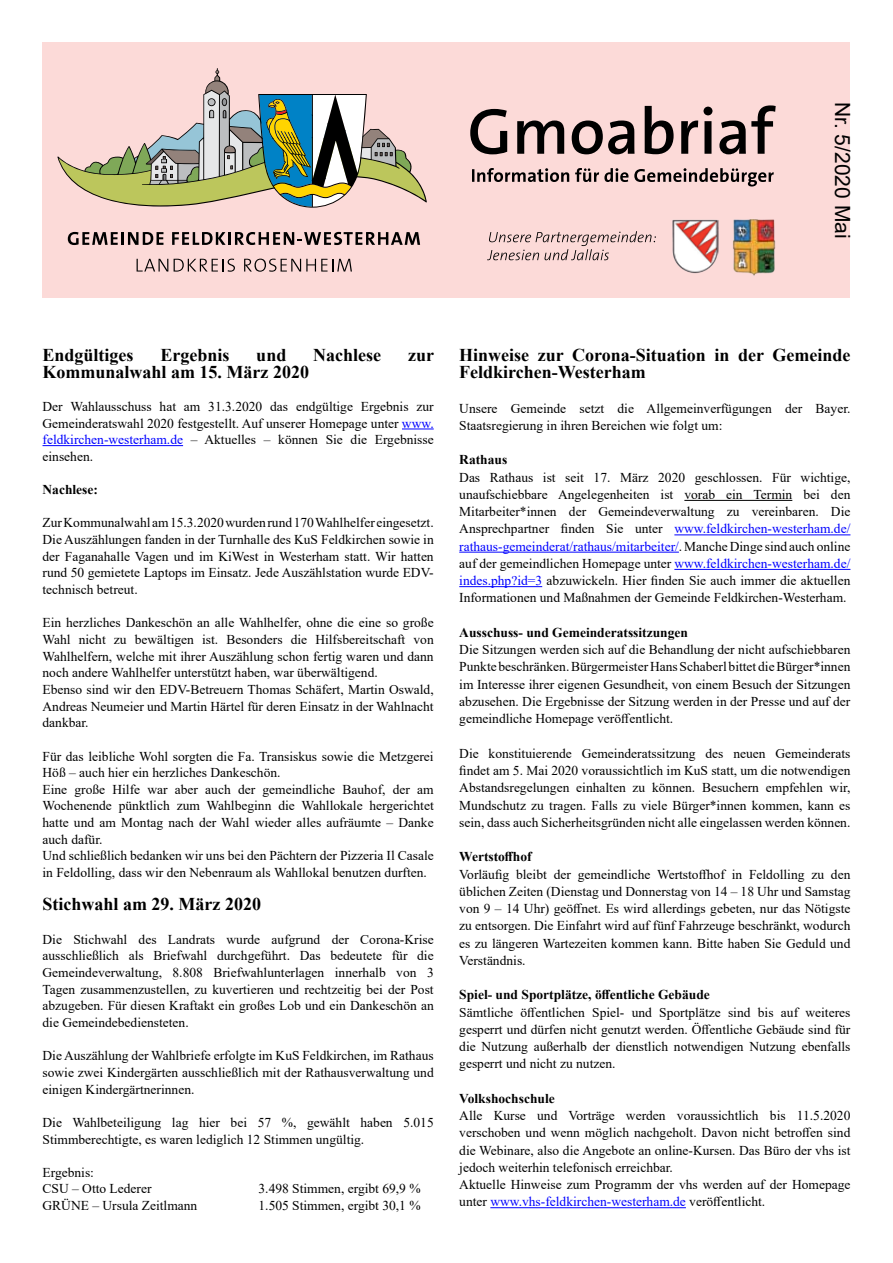
<style>
.page{position:relative;width:893px;height:1263px;background:#fff}
.page>*{position:absolute;margin:0;border:0;box-sizing:border-box;transform-origin:0 0}
.t1{font:21px "Arial";color:#000}
.t2{font:700 18px/17.2px "Times New Roman";color:#000}
.t3{font:13.5px/16.6px "Times New Roman";color:#000;text-align:justify}
.t4{font:700 13.5px "Times New Roman";color:#000}
.s1{color:#00f}
</style>
<div class="page">
<div style="left:43px;top:43px;width:807px;height:255px;background:#fcdad8"></div>
<svg style="left:472px;top:168px;width:302px;height:18px"></svg>
<svg style="left:470px;top:105px;width:306px;height:49px"></svg>
<img style="left:672px;top:219px;width:46px;height:55px">
<img style="left:733px;top:219px;width:43px;height:57px">
<svg style="left:487px;top:231px;width:169px;height:29px"></svg>
<svg style="left:68px;top:232px;width:95px;height:13px"></svg>
<svg style="left:172px;top:232px;width:248px;height:13px"></svg>
<svg style="left:137px;top:259px;width:31px;height:13px"></svg>
<svg style="left:174px;top:259px;width:61px;height:13px"></svg>
<svg style="left:244px;top:259px;width:108px;height:13px"></svg>
<svg style="left:58px;top:71px;width:368px;height:137px"></svg>
<hr style="left:402px;top:429px;width:32px;height:1px;background:#00f">
<hr style="left:43px;top:445px;width:140px;height:1px;background:#00f">
<hr style="left:684px;top:500px;width:108px;height:1px;background:#000">
<hr style="left:674px;top:534px;width:176px;height:1px;background:#00f">
<hr style="left:459px;top:552px;width:220px;height:1px;background:#00f">
<hr style="left:674px;top:569px;width:176px;height:1px;background:#00f">
<hr style="left:459px;top:586px;width:83px;height:1px;background:#00f">
<hr style="left:490px;top:1207px;width:196px;height:1px;background:#00f">
<h1 class="t1" style="left:857px;top:102px;width:138px;rotate:90deg">Nr. 5/2020 Mai</h1>
<h2 class="t2" style="left:43px;top:346px;width:93px">Endgültiges</h2>
<h2 class="t2" style="left:160px;top:346px;width:71px">Ergebnis</h2>
<h2 class="t2" style="left:256px;top:346px;width:32px">und</h2>
<h2 class="t2" style="left:313px;top:346px;width:69px">Nachlese</h2>
<h2 class="t2" style="left:408px;top:346px;width:27px">zur</h2>
<h2 class="t2" style="left:43px;top:362px;width:268px">Kommunalwahl am 15. März 2020</h2>
<p class="t3" style="left:43px;top:398px;width:393px">Der Wahlausschuss hat am 31.3.2020 das endgültige Ergebnis zur Gemeinderatswahl 2020 festgestellt. Auf unserer Homepage unter <span class="s1">www. feldkirchen-westerham.de</span> – Aktuelles – können Sie die Ergebnisse einsehen.</p>
<p class="t4" style="left:43px;top:480px;width:57px">Nachlese:</p>
<p class="t3" style="left:43px;top:514px;width:393px">Zur Kommunalwahl am 15.3.2020 wurden rund 170 Wahlhelfer eingesetzt.<br>Die Auszählungen fanden in der Turnhalle des KuS Feldkirchen sowie in der Faganahalle Vagen und im KiWest in Westerham statt. Wir hatten rund 50 gemietete Laptops im Einsatz. Jede Auszählstation wurde EDV&shy;technisch betreut.</p>
<p class="t3" style="left:43px;top:614px;width:393px;text-align:left">Ein herzliches Dankeschön an alle Wahlhelfer, ohne die eine so große Wahl nicht zu bewältigen ist. Besonders die Hilfsbereitschaft von Wahlhelfern, welche mit ihrer Auszählung schon fertig waren und dann noch andere Wahlhelfer unterstützt haben, war überwältigend.<br>Ebenso sind wir den EDV-Betreuern Thomas Schäfert, Martin Oswald, Andreas Neumeier und Martin Härtel für deren Einsatz in der Wahlnacht dankbar.</p>
<p class="t3" style="left:43px;top:747px;width:393px;text-align:left">Für das leibliche Wohl sorgten die Fa. Transiskus sowie die Metzgerei Höß – auch hier ein herzliches Dankeschön.<br>Eine große Hilfe war aber auch der gemeindliche Bauhof, der am Wochenende pünktlich zum Wahlbeginn die Wahllokale hergerichtet hatte und am Montag nach der Wahl wieder alles aufräumte – Danke auch dafür.<br>Und schließlich bedanken wir uns bei den Pächtern der Pizzeria Il Casale in Feldolling, dass wir den Nebenraum als Wahllokal benutzen durften.</p>
<h2 class="t2" style="left:43px;top:895px;width:220px">Stichwahl am 29. März 2020</h2>
<p class="t3" style="left:43px;top:930px;width:393px">Die Stichwahl des Landrats wurde aufgrund der Corona-Krise ausschließlich als Briefwahl durchgeführt. Das bedeutete für die Gemeindeverwaltung, 8.808 Briefwahlunterlagen innerhalb von 3<br>Tagen zusammenzustellen, zu kuvertieren und rechtzeitig bei der Post abzugeben. Für diesen Kraftakt ein großes Lob und ein Dankeschön an die Gemeindebediensteten.</p>
<p class="t3" style="left:43px;top:1047px;width:393px">Die Auszählung der Wahlbriefe erfolgte im KuS Feldkirchen, im Rathaus sowie zwei Kindergärten ausschließlich mit der Rathausverwaltung und einigen Kindergärtnerinnen.</p>
<p class="t3" style="left:43px;top:1113px;width:393px">Die Wahlbeteiligung lag hier bei 57 %, gewählt haben 5.015<br>Stimmberechtigte, es waren lediglich 12 Stimmen ungültig.</p>
<p class="t3" style="left:43px;top:1163px;width:111px">Ergebnis:<br>CSU – Otto Lederer</p>
<p class="t3" style="left:259px;top:1180px;width:164px">3.498 Stimmen, ergibt 69,9 %</p>
<p class="t3" style="left:43px;top:1197px;width:156px">GRÜNE – Ursula Zeitlmann</p>
<p class="t3" style="left:259px;top:1197px;width:164px">1.505 Stimmen, ergibt 30,1 %</p>
<h2 class="t2" style="left:459px;top:346px;width:393px">Hinweise zur Corona-Situation in der Gemeinde<br>Feldkirchen-Westerham</h2>
<p class="t3" style="left:459px;top:399px;width:393px;line-height:17.2px">Unsere Gemeinde setzt die Allgemeinverfügungen der Bayer.<br>Staatsregierung in ihren Bereichen wie folgt um:</p>
<p class="t4" style="left:459px;top:450px;width:50px">Rathaus</p>
<p class="t3" style="left:459px;top:468px;width:393px;line-height:17.2px">Das Rathaus ist seit 17. März 2020 geschlossen. Für wichtige, unaufschiebbare Angelegenheiten ist vorab ein Termin bei den Mitarbeiter*innen der Gemeindeverwaltung zu vereinbaren. Die Ansprechpartner finden Sie unter <span class="s1">www.feldkirchen-westerham.de/ rathaus-gemeinderat/rathaus/mitarbeiter/</span>. Manche Dinge sind auch online auf der gemeindlichen Homepage unter <span class="s1">www.feldkirchen-westerham.de/ indes.php?id=3</span> abzuwickeln. Hier finden Sie auch immer die aktuellen Informationen und Maßnahmen der Gemeinde Feldkirchen-Westerham.</p>
<p class="t4" style="left:459px;top:623px;width:230px">Ausschuss- und Gemeinderatssitzungen</p>
<p class="t3" style="left:459px;top:641px;width:393px;line-height:17.2px">Die Sitzungen werden sich auf die Behandlung der nicht aufschiebbaren Punkte beschränken. Bürgermeister Hans Schaberl bittet die Bürger*innen im Interesse ihrer eigenen Gesundheit, von einem Besuch der Sitzungen abzusehen. Die Ergebnisse der Sitzung werden in der Presse und auf der gemeindliche Homepage veröffentlicht.</p>
<p class="t3" style="left:459px;top:744px;width:393px;line-height:17.2px">Die konstituierende Gemeinderatssitzung des neuen Gemeinderats findet am 5. Mai 2020 voraussichtlich im KuS statt, um die notwendigen Abstandsregelungen einhalten zu können. Besuchern empfehlen wir, Mundschutz zu tragen. Falls zu viele Bürger*innen kommen, kann es sein, dass auch Sicherheitsgründen nicht alle eingelassen werden können.</p>
<p class="t4" style="left:459px;top:847px;width:74px">Wertstoffhof</p>
<p class="t3" style="left:459px;top:865px;width:393px;line-height:17.2px">Vorläufig bleibt der gemeindliche Wertstoffhof in Feldolling zu den üblichen Zeiten (Dienstag und Donnerstag von 14 – 18 Uhr und Samstag von 9 – 14 Uhr) geöffnet. Es wird allerdings gebeten, nur das Nötigste zu entsorgen. Die Einfahrt wird auf fünf Fahrzeuge beschränkt, wodurch es zu längeren Wartezeiten kommen kann. Bitte haben Sie Geduld und Verständnis.</p>
<p class="t4" style="left:459px;top:985px;width:252px">Spiel- und Sportplätze, öffentliche Gebäude</p>
<p class="t3" style="left:459px;top:1003px;width:393px;line-height:17.2px">Sämtliche öffentlichen Spiel- und Sportplätze sind bis auf weiteres gesperrt und dürfen nicht genutzt werden. Öffentliche Gebäude sind für die Nutzung außerhalb der dienstlich notwendigen Nutzung ebenfalls gesperrt und nicht zu nutzen.</p>
<p class="t4" style="left:459px;top:1088px;width:97px">Volkshochschule</p>
<p class="t3" style="left:459px;top:1106px;width:393px;line-height:17.2px;text-align:left">Alle Kurse und Vorträge werden voraussichtlich bis 11.5.2020 verschoben und wenn möglich nachgeholt. Davon nicht betroffen sind die Webinare, also die Angebote an online-Kursen. Das Büro der vhs ist jedoch weiterhin telefonisch erreichbar.<br>Aktuelle Hinweise zum Programm der vhs werden auf der Homepage unter <span class="s1">www.vhs-feldkirchen-westerham.de</span> veröffentlicht.</p>
</div>
